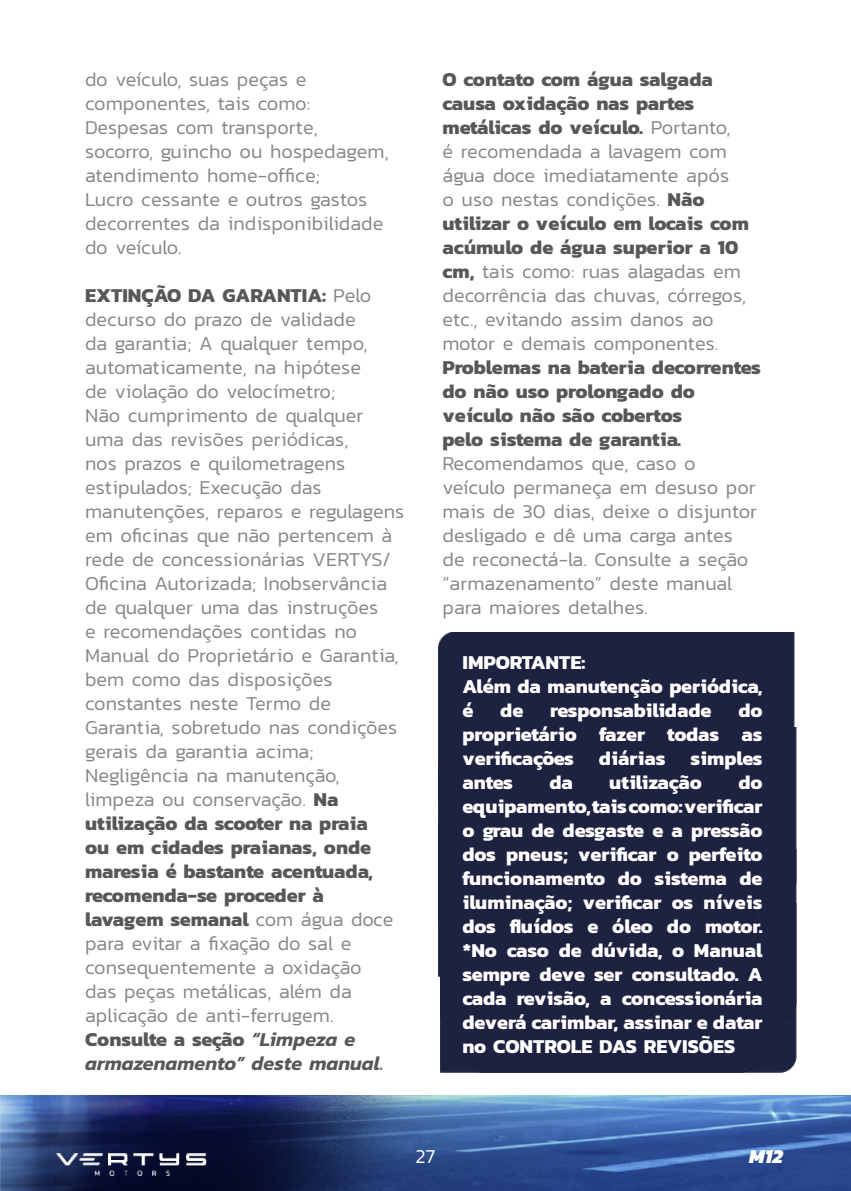
<style>
.page{position:relative;width:851px;height:1191px;background:#fff}
.page>*{position:absolute;margin:0;border:0;box-sizing:border-box;transform-origin:0 0}
.t1{font:300 20px/24px "Kanit";color:#878787}
.t2{font:700 20px/24px "Kanit";color:#fff;text-align:justify}
.t3{font:700 20px/24px "Kanit";color:#575756}
.t4{font:italic 800 20px "Kanit";color:#fff}
.t5{font:300 20px "Kanit";color:#fff}
.s1{font-weight:700;color:#575756}
.s2{font-weight:600;font-style:italic;color:#575756}
.s3{font-weight:600;font-style:italic}
</style>
<div class="page">
<img style="left:0;top:1095px;width:850px;height:96px">
<img style="left:57px;top:1153px;width:150px;height:22px">
<div style="left:756px;top:1018px;width:40px;height:54px;background:#1c2240"></div>
<div style="left:756px;top:850px;width:40px;height:168px;background:#1c2240"></div>
<div style="left:755px;top:632px;width:39px;height:122px;background:#1c2240"></div>
<div style="left:756px;top:922px;width:38px;height:54px;background:#1c2240"></div>
<div style="left:756px;top:754px;width:38px;height:168px;background:#1c2240"></div>
<div style="left:440px;top:1018px;width:316px;height:54px;background:#1c2240"></div>
<div style="left:440px;top:850px;width:316px;height:168px;background:#1c2240"></div>
<div style="left:438px;top:632px;width:317px;height:122px;background:#1c2240"></div>
<div style="left:438px;top:922px;width:317px;height:54px;background:#1c2240"></div>
<div style="left:438px;top:754px;width:317px;height:168px;background:#1c2240"></div>
<p class="t1" style="left:85px;top:67px;width:305px">do veículo, suas peças e componentes, tais como:<br>Despesas com transporte, socorro, guincho ou hospedagem, atendimento home-office;<br>Lucro cessante e outros gastos decorrentes da indisponibilidade do veículo.</p>
<p class="t1" style="left:85px;top:283px;width:320px"><span class="s1">EXTINÇÃO DA GARANTIA:</span> Pelo decurso do prazo de validade<br>da garantia; A qualquer tempo, automaticamente, na hipótese<br>de violação do velocímetro;<br>Não cumprimento de qualquer uma das revisões periódicas,<br>nos prazos e quilometragens estipulados; Execução das manutenções, reparos e regulagens em oficinas que não pertencem à rede de concessionárias VERTYS/<br>Oficina Autorizada; Inobservância de qualquer uma das instruções<br>e recomendações contidas no<br>Manual do Proprietário e Garantia, bem como das disposições constantes neste Termo de<br>Garantia, sobretudo nas condições gerais da garantia acima;<br>Negligência na manutenção, limpeza ou conservação. <span class="s1">Na utilização da scooter na praia<br>ou em cidades praianas, onde maresia é bastante acentuada, recomenda-se proceder à lavagem semanal</span> com água doce para evitar a fixação do sal e consequentemente a oxidação<br>das peças metálicas, além da aplicação de anti-ferrugem.<br><span class="s1">Consulte a seção</span> <span class="s2">“Limpeza e armazenamento” deste manual</span><span class="s3">.</span></p>
<p class="t1" style="left:442px;top:67px;width:308px"><span class="s1">O contato com água salgada causa oxidação nas partes metálicas do veículo.</span> Portanto,<br>é recomendada a lavagem com água doce imediatamente após<br>o uso nestas condições. <span class="s1">Não utilizar o veículo em locais com acúmulo de água superior a 10 cm,</span> tais como: ruas alagadas em decorrência das chuvas, córregos, etc., evitando assim danos ao motor e demais componentes.</p>
<p class="t3" style="left:442px;top:354px;width:320px">Problemas na bateria decorrentes do não uso prolongado do veículo não são cobertos<br>pelo sistema de garantia.</p>
<p class="t1" style="left:442px;top:451px;width:316px">Recomendamos que, caso o veículo permaneça em desuso por mais de 30 dias, deixe o disjuntor desligado e dê uma carga antes de reconectá-la. Consulte a seção “armazenamento” deste manual para maiores detalhes.</p>
<p class="t2" style="left:462px;top:650px;width:301px;text-align:left">IMPORTANTE:<br>Além da manutenção periódica, é</p>
<p class="t2" style="left:462px;top:698px;width:302px;text-indent:276px">do proprietário fazer todas as verificações diárias simples antes</p>
<p class="t2" style="left:500px;top:698px;width:25px">de</p>
<p class="t2" style="left:550px;top:698px;width:163px">responsabilidade</p>
<p class="t2" style="left:549px;top:770px;width:25px">da</p>
<p class="t2" style="left:609px;top:770px;width:94px">utilização</p>
<p class="t2" style="left:462px;top:770px;width:302px;text-indent:276px">do equipamento, tais como: verificar o grau de desgaste e a pressão dos pneus; verificar o perfeito funcionamento do sistema de iluminação; verificar os níveis dos fluídos e óleo do motor. *No caso de dúvida, o Manual sempre deve ser consultado. A cada revisão, a concessionária deverá carimbar, assinar e datar no CONTROLE DAS REVISÕES</p>
<p class="t5" style="left:415px;top:1142px;width:22px">27</p>
<p class="t4" style="left:748px;top:1140px;width:35px">M12</p>
</div>
